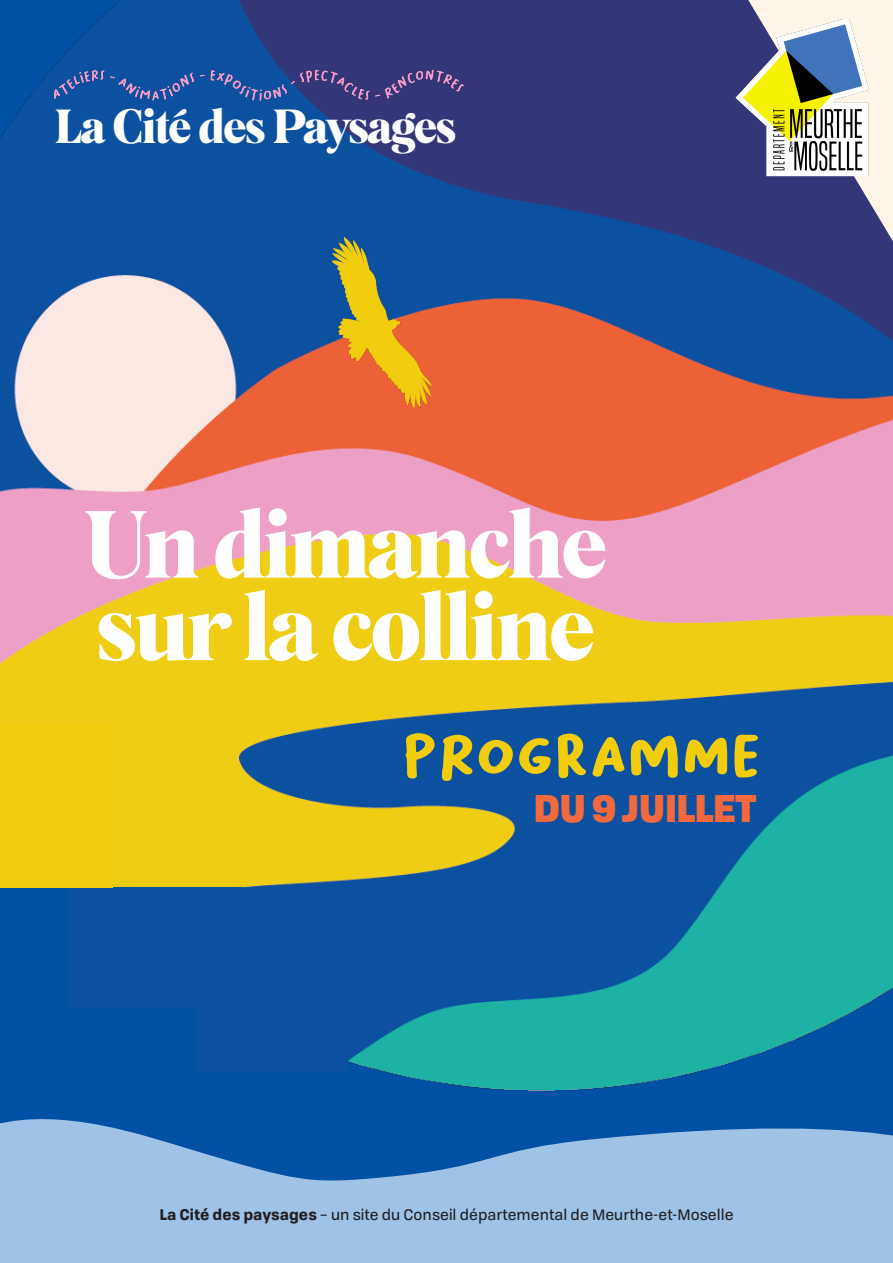
<style>
.page{position:relative;width:893px;height:1263px;background:#fff}
.page>*{position:absolute;margin:0;border:0;box-sizing:border-box;transform-origin:0 0}
.t1{font:92.4px "Mogan";letter-spacing:-.04em;color:#fff}
.t2{font:60.3px "Bakso Sapi";letter-spacing:-.03em;color:#f2cd0e}
.t3{font:46.5px "Mogan";letter-spacing:-.04em;color:#fff}
.t4{font:900 37.2px "Tofino";letter-spacing:-.03em;color:#f2693d}
.t5{font:15px "Tofino";color:#231f20}
.s1{font-weight:700}
</style>
<div class="page">
<svg style="left:0;top:1090px;width:893px;height:173px;background:#6b9dd1"></svg>
<img style="left:0;top:0;width:893px;height:1090px">
<div style="left:67px;top:887px;width:176px;height:121px;background:#0c51a0"></div>
<img style="left:333px;top:237px;width:99px;height:171px">
<svg style="left:748px;top:0;width:145px;height:241px;background:#9390ad"></svg>
<div style="left:0;top:723px;width:113px;height:164px;background:#f1cd0e"></div>
<img style="left:734px;top:19px;width:138px;height:161px">
<img style="left:887px;top:68px;width:6px;height:16px">
<div style="left:196px;top:951px;width:153px;height:121px;background:#0c51a0"></div>
<img style="left:54px;top:54px;width:409px;height:62px">
<p class="t3" style="left:54px;top:95px;width:404px">La Cité des Paysages</p>
<p class="t1" style="left:83px;top:483px;width:526px">Un dimanche</p>
<p class="t1" style="left:96px;top:565px;width:501px">sur la colline</p>
<p class="t2" style="left:401px;top:722px;width:363px">PROGRAMME</p>
<p class="t4" style="left:534px;top:777px;width:225px">DU 9 JUILLET</p>
<p class="t5" style="left:159px;top:1203px;width:576px"><span class="s1">La Cité des paysages</span> – un site du Conseil départemental de Meurthe-et-Moselle</p>
</div>
